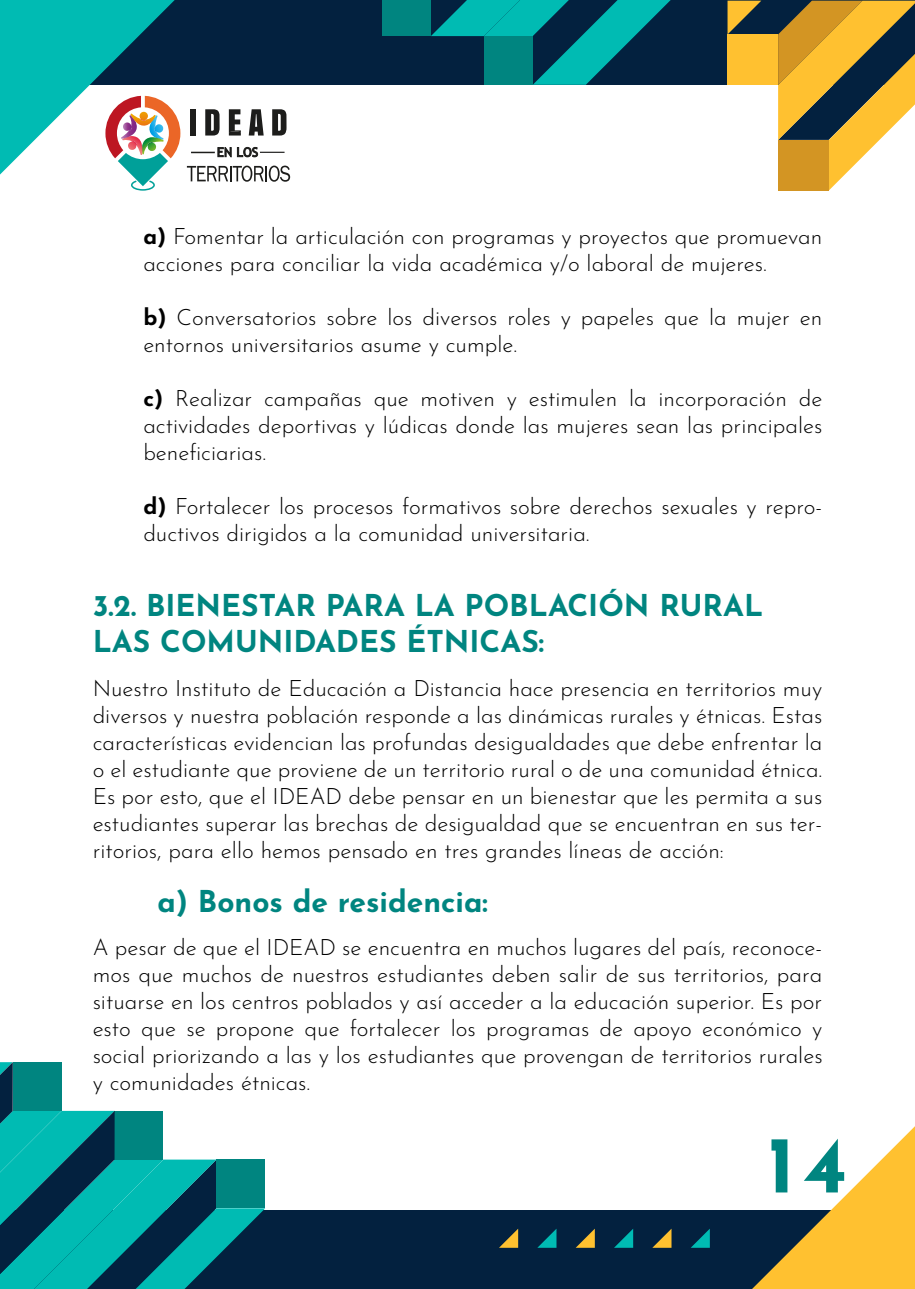
<style>
.page{position:relative;width:915px;height:1289px;background:#fff}
.page>*{position:absolute;margin:0;border:0;box-sizing:border-box;transform-origin:0 0}
.t1{font:700 80.1px "Josefin Sans";color:#008580}
.t2{font:700 30px/36px "Josefin Sans";color:#008580}
.t3{font:300 22.5px/27px "Josefin Sans";color:#000}
.s1{font-weight:700}
</style>
<div class="page">
<div style="left:0;top:1px;width:914px;height:84px;background:#03213f"></div>
<div style="left:0;top:1210px;width:914px;height:79px;background:#03213f"></div>
<svg style="left:727px;top:1px;width:34px;height:33px"></svg>
<div style="left:727px;top:34px;width:50px;height:51px;background:#ffc130"></div>
<svg style="left:777px;top:1px;width:137px;height:190px"></svg>
<div style="left:777px;top:140px;width:51px;height:50px;background:#d39523"></div>
<svg style="left:0;top:1062px;width:265px;height:227px"></svg>
<div style="left:216px;top:1160px;width:49px;height:48px;background:#008580"></div>
<svg style="left:431px;top:1px;width:239px;height:84px"></svg>
<div style="left:382px;top:1px;width:49px;height:35px;background:#008580"></div>
<svg style="left:752px;top:1127px;width:162px;height:162px"></svg>
<svg style="left:691px;top:1229px;width:18px;height:19px"></svg>
<svg style="left:652px;top:1229px;width:19px;height:19px"></svg>
<svg style="left:614px;top:1229px;width:19px;height:19px"></svg>
<svg style="left:575px;top:1229px;width:19px;height:19px"></svg>
<svg style="left:537px;top:1229px;width:19px;height:19px"></svg>
<svg style="left:499px;top:1229px;width:19px;height:19px"></svg>
<svg style="left:0;top:1px;width:290px;height:190px"></svg>
<p class="t3" style="left:143px;top:221px;width:680px"><span class="s1">a)</span> Fomentar la articulación con programas y proyectos que promuevan acciones para conciliar la vida académica y/o laboral de mujeres.</p>
<p class="t3" style="left:143px;top:302px;width:680px"><span class="s1">b)</span> Conversatorios sobre los diversos roles y papeles que la mujer en entornos universitarios asume y cumple.</p>
<p class="t3" style="left:143px;top:383px;width:680px;text-align:justify"><span class="s1">c)</span> Realizar campañas que motiven y estimulen la incorporación de actividades deportivas y lúdicas donde las mujeres sean las principales beneficiarias.</p>
<p class="t3" style="left:143px;top:491px;width:680px"><span class="s1">d)</span> Fortalecer los procesos formativos sobre derechos sexuales y repro&shy;ductivos dirigidos a la comunidad universitaria.</p>
<h2 class="t2" style="left:93px;top:585px;width:672px">3.2. BIENESTAR PARA LA POBLACIÓN RURAL<br>LAS COMUNIDADES ÉTNICAS:</h2>
<p class="t3" style="left:93px;top:673px;width:731px;text-align:justify">Nuestro Instituto de Educación a Distancia hace presencia en territorios muy diversos y nuestra población responde a las dinámicas rurales y étnicas. Estas características evidencian las profundas desigualdades que debe enfrentar la o el estudiante que proviene de un territorio rural o de una comunidad étnica.<br>Es por esto, que el IDEAD debe pensar en un bienestar que les permita a sus estudiantes superar las brechas de desigualdad que se encuentran en sus ter&shy;ritorios, para ello hemos pensado en tres grandes líneas de acción:</p>
<h2 class="t2" style="left:157px;top:881px;width:332px">a) Bonos de residencia:</h2>
<p class="t3" style="left:93px;top:932px;width:731px;text-align:justify">A pesar de que el IDEAD se encuentra en muchos lugares del país, reconoce&shy;mos que muchos de nuestros estudiantes deben salir de sus territorios, para situarse en los centros poblados y así acceder a la educación superior. Es por esto que se propone que fortalecer los programas de apoyo económico y social priorizando a las y los estudiantes que provengan de territorios rurales y comunidades étnicas.</p>
<h1 class="t1" style="left:767px;top:1105px;width:81px">14</h1>
</div>
